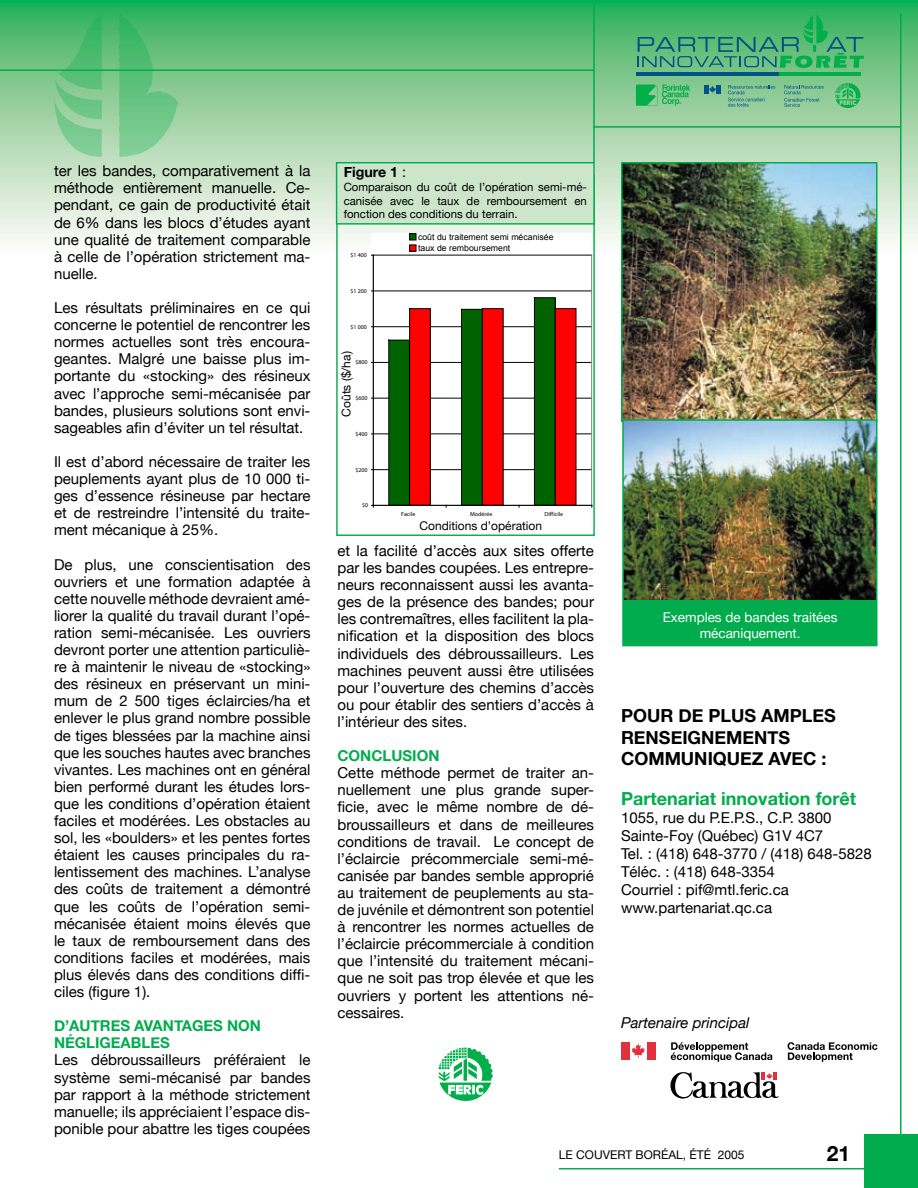
<style>
.page{position:relative;width:918px;height:1188px;background:#fff}
.page>*{position:absolute;margin:0;border:0;box-sizing:border-box;transform-origin:0 0}
.t1{font:700 21px "Helvetica Neue";color:#000}
.t2{font:700 18px/21.6px "Helvetica Neue";color:#000}
.t3{font:700 18px "Helvetica Neue";color:#00ac4d}
.t4{font:15px/17.1px "Helvetica Neue";color:#000;text-align:justify}
.t5{font:700 15px/17.1px "Helvetica Neue";color:#00ac4d}
.t6{font:italic 15px "Helvetica Neue";color:#000}
.t7{font:700 14.25px "Helvetica Neue";color:#000}
.t8{font:13.5px/16.2px "Helvetica Neue";color:#fff;text-align:center}
.t9{font:12px "Helvetica Neue";color:#000}
.t10{font:11.4px/13.6px "Helvetica Neue";color:#000;text-align:justify}
.t11{font:8.55px/11.2px "Arial";color:#000}
.t12{font:7.05px "Myriad Pro";color:#000}
.t13{font:5.85px "Myriad Pro";color:#000}
.s1{font-weight:400}
</style>
<div class="page">
<svg style="left:0;top:0;width:918px;height:258px"></svg>
<div style="left:864px;top:1134px;width:54px;height:54px;background:#00ac4d"></div>
<hr style="left:559px;top:1168px;width:359px;height:1px;background:#00ac4d">
<hr style="left:0;top:69px;width:594px;height:2px;background:#00ac4d">
<hr style="left:593px;top:0;width:2px;height:162px;background:#00ac4d">
<hr style="left:593px;top:126px;width:308px;height:2px;background:#00ac4d">
<hr style="left:900px;top:13px;width:2px;height:1175px;background:#00ac4d">
<div style="left:337px;top:163px;width:257px;height:61px;background:#cce5cb"></div>
<div style="left:336px;top:162px;width:259px;height:63px;border:1px solid #00ac4d"></div>
<div style="left:373px;top:255px;width:219px;height:250px;background:#fff"></div>
<hr style="left:373px;top:469px;width:219px;height:1px;background:#000">
<hr style="left:373px;top:434px;width:219px;height:1px;background:#000">
<hr style="left:373px;top:398px;width:219px;height:1px;background:#000">
<hr style="left:373px;top:362px;width:219px;height:1px;background:#000">
<hr style="left:373px;top:326px;width:219px;height:1px;background:#000">
<hr style="left:373px;top:291px;width:219px;height:1px;background:#000">
<hr style="left:373px;top:255px;width:219px;height:1px;background:#818181">
<hr style="left:591px;top:255px;width:1px;height:250px;background:#818181">
<div style="left:389px;top:340px;width:21px;height:165px;background:#006300"></div>
<div style="left:462px;top:309px;width:21px;height:196px;background:#006300"></div>
<div style="left:461px;top:309px;width:22px;height:196px;border:1px solid #000"></div>
<div style="left:535px;top:298px;width:20px;height:207px;background:#006300"></div>
<div style="left:534px;top:297px;width:21px;height:208px;border:1px solid #000"></div>
<div style="left:410px;top:309px;width:20px;height:196px;background:#ff0101"></div>
<div style="left:409px;top:308px;width:22px;height:197px;border:1px solid #000"></div>
<div style="left:483px;top:309px;width:20px;height:196px;background:#ff0101"></div>
<div style="left:482px;top:308px;width:21px;height:197px;border:1px solid #000"></div>
<div style="left:555px;top:309px;width:21px;height:196px;background:#ff0101"></div>
<div style="left:555px;top:308px;width:21px;height:197px;border:1px solid #000"></div>
<hr style="left:373px;top:255px;width:1px;height:250px;background:#000">
<hr style="left:373px;top:505px;width:219px;height:1px;background:#000">
<div style="left:372px;top:233px;width:220px;height:21px;background:#fff"></div>
<svg style="left:410px;top:234px;width:6px;height:17px"></svg>
<img style="left:624px;top:165px;width:251px;height:254px">
<div style="left:621px;top:162px;width:257px;height:260px;border:2px solid #00ac4d"></div>
<img style="left:625px;top:422px;width:250px;height:221px">
<div style="left:622px;top:419px;width:256px;height:227px;border:2px solid #00ac4d"></div>
<hr style="left:636px;top:73px;width:225px;height:3px;background:#005287">
<hr style="left:779px;top:73px;width:82px;height:3px;background:#00af4a">
<svg style="left:637px;top:15px;width:227px;height:53px"></svg>
<svg style="left:835px;top:83px;width:26px;height:25px"></svg>
<svg style="left:784px;top:85px;width:40px;height:22px"></svg>
<svg style="left:728px;top:85px;width:47px;height:22px"></svg>
<svg style="left:704px;top:85px;width:17px;height:9px"></svg>
<svg style="left:636px;top:85px;width:54px;height:21px"></svg>
<svg style="left:54px;top:14px;width:48px;height:143px"></svg>
<svg style="left:119px;top:14px;width:59px;height:143px"></svg>
<svg style="left:788px;top:1042px;width:90px;height:20px"></svg>
<svg style="left:671px;top:1042px;width:101px;height:20px"></svg>
<div style="left:621px;top:1042px;width:9px;height:18px;background:#e3303d"></div>
<div style="left:647px;top:1042px;width:9px;height:18px;background:#e3303d"></div>
<svg style="left:632px;top:1044px;width:13px;height:14px"></svg>
<svg style="left:670px;top:1072px;width:109px;height:27px"></svg>
<svg style="left:439px;top:1048px;width:54px;height:53px"></svg>
<p class="t4" style="left:54px;top:162px;width:258px">ter les bandes, comparativement à la méthode entièrement manuelle. Ce&shy;pendant, ce gain de productivité était de 6% dans les blocs d’études ayant une qualité de traitement comparable à celle de l’opération strictement ma&shy;nuelle.</p>
<p class="t4" style="left:54px;top:299px;width:258px">Les résultats préliminaires en ce qui concerne le potentiel de rencontrer les normes actuelles sont très encoura&shy;geantes. Malgré une baisse plus im&shy;portante du «stocking» des résineux avec l’approche semi-mécanisée par bandes, plusieurs solutions sont envi&shy;sageables afin d’éviter un tel résultat.</p>
<p class="t4" style="left:54px;top:453px;width:258px">Il est d’abord nécessaire de traiter les peuplements ayant plus de 10 000 ti&shy;ges d’essence résineuse par hectare et de restreindre l’intensité du traite&shy;ment mécanique à 25%.</p>
<p class="t4" style="left:54px;top:555px;width:258px">De plus, une conscientisation des ouvriers et une formation adaptée à cette nouvelle méthode devraient amé&shy;liorer la qualité du travail durant l’opé&shy;ration semi-mécanisée. Les ouvriers devront porter une attention particuliè&shy;re à maintenir le niveau de «stocking» des résineux en préservant un mini&shy;mum de 2 500 tiges éclaircies/ha et enlever le plus grand nombre possible de tiges blessées par la machine ainsi que les souches hautes avec branches vivantes. Les machines ont en général bien performé durant les études lors&shy;que les conditions d’opération étaient faciles et modérées. Les obstacles au sol, les «boulders» et les pentes fortes étaient les causes principales du ra&shy;lentissement des machines. L’analyse des coûts de traitement a démontré que les coûts de l’opération semi&shy;mécanisée étaient moins élevés que le taux de remboursement dans des conditions faciles et modérées, mais plus élevés dans des conditions diffi&shy;ciles (figure 1).</p>
<p class="t5" style="left:54px;top:1017px;width:208px">D’AUTRES AVANTAGES NON<br>NÉGLIGEABLES</p>
<p class="t4" style="left:54px;top:1051px;width:258px">Les débroussailleurs préféraient le système semi-mécanisé par bandes par rapport à la méthode strictement manuelle; ils appréciaient l’espace dis&shy;ponible pour abattre les tiges coupées</p>
<p class="t7" style="left:344px;top:163px;width:64px">FIGURE 1 <span class="s1">:</span></p>
<p class="t10" style="left:344px;top:180px;width:245px">Comparaison du coût de l’opération semi-mé&shy;canisée avec le taux de remboursement en fonction des conditions du terrain.</p>
<p class="t13" style="left:350px;top:252px;width:18px">$1 400</p>
<p class="t13" style="left:350px;top:287px;width:18px">$1 200</p>
<p class="t13" style="left:350px;top:323px;width:18px">$1 000</p>
<p class="t9" style="left:339px;top:417px;width:67px;rotate:-90deg">Coûts ($/ha)</p>
<p class="t13" style="left:355px;top:359px;width:14px">$800</p>
<p class="t12" style="left:346px;top:394px;width:38px">Coûts ($/ha)</p>
<p class="t13" style="left:355px;top:395px;width:14px">$600</p>
<p class="t13" style="left:355px;top:430px;width:14px">$400</p>
<p class="t13" style="left:355px;top:466px;width:14px">$200</p>
<p class="t13" style="left:362px;top:502px;width:8px">$0</p>
<p class="t11" style="left:418px;top:232px;width:137px">coût du traitement semi mécanisée taux de remboursement</p>
<p class="t13" style="left:401px;top:510px;width:16px">Facile</p>
<p class="t13" style="left:470px;top:510px;width:24px">Modérée</p>
<p class="t13" style="left:545px;top:510px;width:20px">Difficile</p>
<p class="t12" style="left:443px;top:520px;width:70px">Conditions d'opération</p>
<p class="t9" style="left:419px;top:518px;width:124px">Conditions d’opération</p>
<p class="t4" style="left:338px;top:542px;width:258px">et la facilité d’accès aux sites offerte par les bandes coupées. Les entrepre&shy;neurs reconnaissent aussi les avanta&shy;ges de la présence des bandes; pour les contremaîtres, elles facilitent la pla&shy;nification et la disposition des blocs individuels des débroussailleurs. Les machines peuvent aussi être utilisées pour l’ouverture des chemins d’accès ou pour établir des sentiers d’accès à l’intérieur des sites.</p>
<p class="t5" style="left:338px;top:747px;width:103px">CONCLUSION</p>
<p class="t4" style="left:338px;top:764px;width:258px">Cette méthode permet de traiter an&shy;nuellement une plus grande super&shy;ficie, avec le même nombre de dé&shy;broussailleurs et dans de meilleures conditions de travail. Le concept de l’éclaircie précommerciale semi-mé&shy;canisée par bandes semble approprié au traitement de peuplements au sta&shy;de juvénile et démontrent son potentiel à rencontrer les normes actuelles de l’éclaircie précommerciale à condition que l’intensité du traitement mécani&shy;que ne soit pas trop élevée et que les ouvriers y portent les attentions né&shy;cessaires.</p>
<p class="t8" style="left:663px;top:609px;width:176px">Exemples de bandes traitées mécaniquement.</p>
<p class="t2" style="left:621px;top:704px;width:216px">POUR DE PLUS AMPLES<br>RENSEIGNEMENTS<br>COMMUNIQUEZ AVEC :</p>
<p class="t3" style="left:621px;top:787px;width:237px">PARTENARIAT INNOVATION FORÊT</p>
<p class="t4" style="left:621px;top:808px;width:252px;line-height:18px;text-align:left">1055, rue du P.E.P.S., C.P. 3800<br>Sainte-Foy (Québec) G1V 4C7<br>Tel. : (418) 648-3770 / (418) 648-5828<br>Téléc. : (418) 648-3354<br>Courriel : pif@mtl.feric.ca www.partenariat.qc.ca</p>
<p class="t6" style="left:621px;top:1014px;width:130px">Partenaire principal</p>
<p class="t9" style="left:559px;top:1147px;width:187px">LE COUVERT BORÉAL, ÉTÉ 2005</p>
<h1 class="t1" style="left:827px;top:1141px;width:25px">21</h1>
</div>
